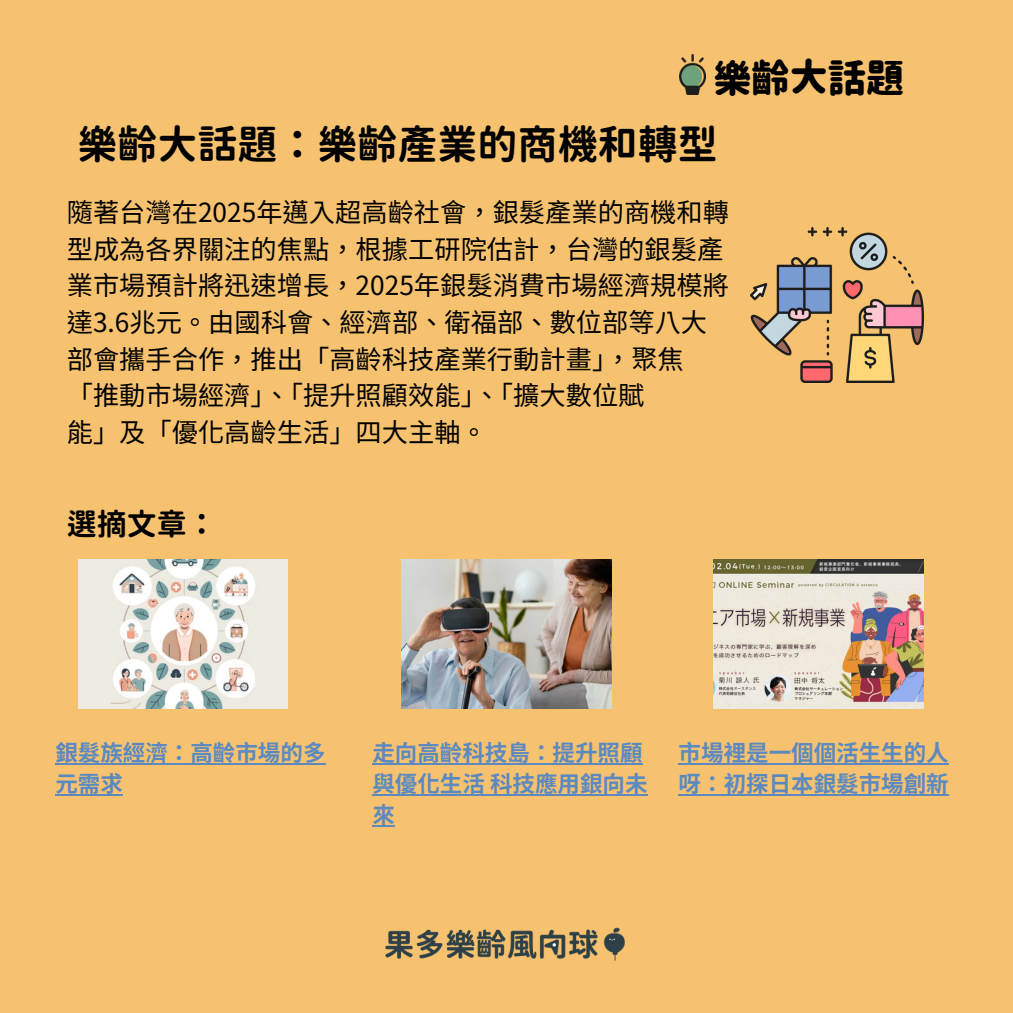
<style>
.page{position:relative;width:1013px;height:1013px;background:#fff}
.page>*{position:absolute;margin:0;border:0;box-sizing:border-box;transform-origin:0 0}
.t1{font:40px "Gen Sen Rounded TW B";color:#000}
.t2{font:38.25px "Corporate Logo Rounded";color:#000}
.t3{font:30px "Gen Sen Rounded TW B";color:#000}
.t4{font:26.25px/36.5px "Noto Sans TC";color:#000}
.t5{font:700 22.5px/31px "Noto Sans TC";color:#5c8ac0}
</style>
<div class="page">
<div style="left:0;top:0;width:1012px;height:1012px;background:#f6c26f"></div>
<img style="left:385px;top:927px;width:240px;height:34px">
<img style="left:679px;top:54px;width:26px;height:40px">
<img style="left:78px;top:559px;width:210px;height:149px">
<img style="left:401px;top:559px;width:210px;height:149px">
<img style="left:713px;top:559px;width:210px;height:149px">
<img style="left:750px;top:227px;width:173px;height:156px">
<hr style="left:55px;top:762px;width:270px;height:2px;background:#5c8ac0">
<hr style="left:55px;top:793px;width:68px;height:2px;background:#5c8ac0">
<hr style="left:372px;top:762px;width:270px;height:2px;background:#5c8ac0">
<hr style="left:372px;top:793px;width:275px;height:2px;background:#5c8ac0">
<hr style="left:372px;top:824px;width:23px;height:2px;background:#5c8ac0">
<hr style="left:678px;top:762px;width:270px;height:2px;background:#5c8ac0">
<hr style="left:678px;top:793px;width:270px;height:2px;background:#5c8ac0">
<p class="t2" style="left:713px;top:59px;width:192px">樂齡大話題</p>
<p class="t1" style="left:78px;top:123px;width:641px">樂齡大話題：樂齡產業的商機和轉型</p>
<h3 class="t4" style="left:67px;top:192px;width:664px">隨著台灣在2025年邁入超高齡社會，銀髮產業的商機和轉型成為各界關注的焦點，根據工研院估計，台灣的銀髮產業市場預計將迅速增長，2025年銀髮消費市場經濟規模將達3.6兆元。由國科會、經濟部、衛福部、數位部等八大部會攜手合作，推出「高齡科技產業行動計畫」，聚焦<br>「推動市場經濟」、「提升照顧效能」、「擴大數位賦<br>能」及「優化高齡生活」四大主軸。</h3>
<p class="t3" style="left:67px;top:509px;width:152px">選摘文章：</p>
<p class="t5" style="left:55px;top:735px;width:271px">銀髮族經濟：高齡市場的多元需求</p>
<p class="t5" style="left:372px;top:735px;width:277px">走向高齡科技島：提升照顧與優化生活科技應用銀向未來</p>
<p class="t5" style="left:678px;top:735px;width:271px">市場裡是一個個活生生的人呀：初探日本銀髮市場創新</p>
</div>
